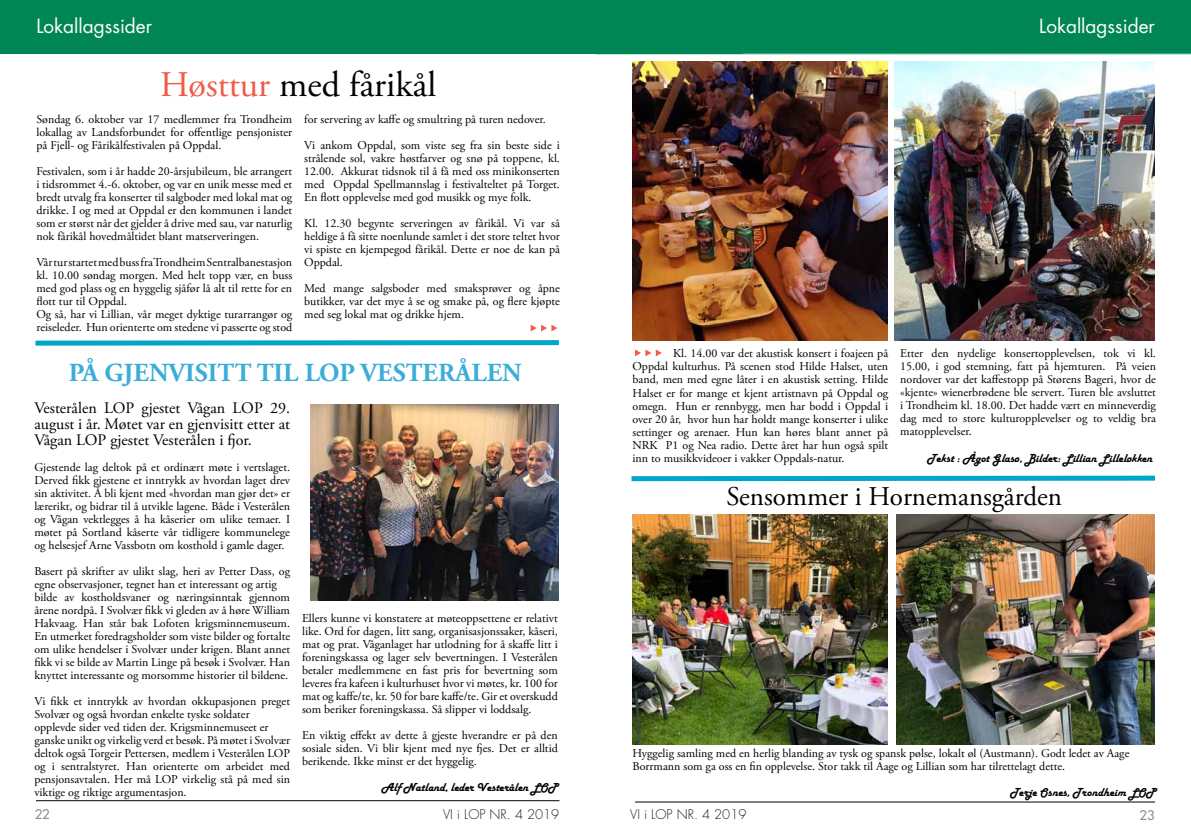
<style>
.page{position:relative;width:1191px;height:837px;background:#fff}
.page>*{position:absolute;margin:0;border:0;box-sizing:border-box;transform-origin:0 0}
.t1{font:36px "Adobe Garamond Pro";color:#000}
.t2{font:27px "Adobe Garamond Pro";color:#000}
.t3{font:700 26px "Adobe Garamond Pro";color:#3aaed9}
.t4{font:19px "Futura Std";color:#fff}
.t5{font:16px/16px "Adobe Garamond Pro";color:#000;text-align:justify}
.t6{font:300 13px "Futura Std";color:#231f20}
.t7{font:500 13px "Futura Std";color:#8b8e90}
.t8{font:12px/13px "Adobe Garamond Pro";color:#000;text-align:justify}
.t9{font:12px "Harlow Solid";color:#000}
.s1{color:#f15b47}
</style>
<div class="page">
<hr style="left:635px;top:801px;width:520px;height:1px;background:#000">
<hr style="left:36px;top:800px;width:523px;height:1px;background:#000">
<div style="left:742px;top:0;width:449px;height:54px;background:#008554"></div>
<img style="left:632px;top:514px;width:255px;height:230px">
<img style="left:632px;top:61px;width:255px;height:279px">
<img style="left:896px;top:514px;width:259px;height:230px">
<img style="left:894px;top:61px;width:261px;height:279px">
<div style="left:0;top:0;width:742px;height:54px;background:#008554"></div>
<svg style="left:35px;top:340px;width:524px;height:6px;background:#2ab3d2"></svg>
<svg style="left:631px;top:475px;width:524px;height:7px"></svg>
<img style="left:311px;top:404px;width:248px;height:196px">
<svg style="left:531px;top:324px;width:26px;height:7px"></svg>
<svg style="left:635px;top:349px;width:26px;height:7px"></svg>
<h3 class="t4" style="left:36px;top:14px;width:117px">Lokallagssider</h3>
<h3 class="t4" style="left:1039px;top:14px;width:117px">Lokallagssider</h3>
<h3 class="t4" style="left:35px;top:16px;width:47px">Helse</h3>
<h1 class="t1" style="left:160px;top:63px;width:277px"><span class="s1">Høsttur</span> med fårikål</h1>
<p class="t8" style="left:36px;top:113px;width:257px">Søndag 6. oktober var 17 medlemmer fra Trondheim lokallag av Landsforbundet for offentlige pensjonister på Fjell- og Fårikålfestivalen på Oppdal.</p>
<p class="t8" style="left:36px;top:165px;width:257px">Festivalen, som i år hadde 20-årsjubileum, ble arrangert i tidsrommet 4.-6. oktober, og var en unik messe med et bredt utvalg fra konserter til salgboder med lokal mat og drikke. I og med at Oppdal er den kommunen i landet som er størst når det gjelder å drive med sau, var naturlig nok fårikål hovedmåltidet blant matserveringen.</p>
<p class="t8" style="left:36px;top:256px;width:257px;text-align:left">Vår tur startet med buss fra Trondheim Sentralbanestasjon kl. 10.00 søndag morgen. Med helt topp vær, en buss med god plass og en hyggelig sjåfør lå alt til rette for en flott tur til Oppdal.<br>Og så, har vi Lillian, vår meget dyktige turarrangør og reiseleder. Hun orienterte om stedene vi passerte og stod</p>
<p class="t8" style="left:304px;top:107px;width:257px;line-height:26px">for servering av kaffe og smultring på turen nedover.<br>Vi ankom Oppdal, som viste seg fra sin beste side i</p>
<p class="t8" style="left:304px;top:152px;width:257px">strålende sol, vakre høstfarver og snø på toppene, kl.<br>12.00. Akkurat tidsnok til å få med oss minikonserten med Oppdal Spellmannslag i festivalteltet på Torget.<br>En flott opplevelse med god musikk og mye folk.</p>
<p class="t8" style="left:304px;top:217px;width:257px">Kl. 12.30 begynte serveringen av fårikål. Vi var så heldige å få sitte noenlunde samlet i det store teltet hvor vi spiste en kjempegod fårikål. Dette er noe de kan på Oppdal.</p>
<p class="t8" style="left:304px;top:282px;width:257px">Med mange salgsboder med smaksprøver og åpne butikker, var det mye å se og smake på, og flere kjøpte med seg lokal mat og drikke hjem.</p>
<h3 class="t3" style="left:69px;top:357px;width:454px">PÅ GJENVISITT TIL LOP VESTERÅLEN</h3>
<h3 class="t5" style="left:34px;top:400px;width:257px">Vesterålen LOP gjestet Vågan LOP 29. august i år. Møtet var en gjenvisitt etter at Vågan LOP gjestet Vesterålen i fjor.</h3>
<p class="t8" style="left:34px;top:460px;width:257px">Gjestende lag deltok på et ordinært møte i vertslaget.<br>Derved fikk gjestene et inntrykk av hvordan laget drev sin aktivitet. Å bli kjent med «hvordan man gjør det» er lærerikt, og bidrar til å utvikle lagene. Både i Vesterålen og Vågan vektlegges å ha kåserier om ulike temaer. I møtet på Sortland kåserte vår tidligere kommunelege og helsesjef Arne Vassbotn om kosthold i gamle dager.</p>
<p class="t8" style="left:34px;top:564px;width:257px;text-align:left">Basert på skrifter av ulikt slag, heri av Petter Dass, og egne observasjoner, tegnet han et interessant og artig bilde av kostholdsvaner og næringsinntak gjennom årene nordpå. I Svolvær fikk vi gleden av å høre William Hakvaag. Han står bak Lofoten krigsminnemuseum.<br>En utmerket foredragsholder som viste bilder og fortalte om ulike hendelser i Svolvær under krigen. Blant annet fikk vi se bilde av Martin Linge på besøk i Svolvær. Han knyttet interessante og morsomme historier til bildene.</p>
<p class="t8" style="left:34px;top:694px;width:257px;text-align:left">Vi fikk et inntrykk av hvordan okkupasjonen preget Svolvær og også hvordan enkelte tyske soldater opplevde sider ved tiden der. Krigsminnemuseet er ganske unikt og virkelig verd et besøk. På møtet i Svolvær deltok også Torgeir Pettersen, medlem i Vesterålen LOP og i sentralstyret. Han orienterte om arbeidet med pensjonsavtalen. Her må LOP virkelig stå på med sin viktige og riktige argumentasjon.</p>
<p class="t8" style="left:302px;top:611px;width:257px">Ellers kunne vi konstatere at møteoppsettene er relativt like. Ord for dagen, litt sang, organisasjonssaker, kåseri, mat og prat. Våganlaget har utlodning for å skaffe litt i foreningskassa og lager selv bevertningen. I Vesterålen betaler medlemmene en fast pris for bevertning som leveres fra kafeen i kulturhuset hvor vi møtes, kr. 100 for mat og kaffe/te, kr. 50 for bare kaffe/te. Gir et overskudd som beriker foreningskassa. Så slipper vi loddsalg.</p>
<p class="t8" style="left:302px;top:728px;width:257px">En viktig effekt av dette å gjeste hverandre er på den sosiale siden. Vi blir kjent med nye fjes. Det er alltid berikende. Ikke minst er det hyggelig.</p>
<p class="t9" style="left:381px;top:780px;width:178px">Alf Natland, leder Vesterålen LOP</p>
<p class="t8" style="left:632px;top:347px;width:257px;text-indent:41px">Kl. 14.00 var det akustisk konsert i foajeen på Oppdal kulturhus. På scenen stod Hilde Halset, uten band, men med egne låter i en akustisk setting. Hilde Halset er for mange et kjent artistnavn på Oppdal og omegn. Hun er rennbygg, men har bodd i Oppdal i over 20 år, hvor hun har holdt mange konserter i ulike settinger og arenaer. Hun kan høres blant annet på NRK P1 og Nea radio. Dette året har hun også spilt inn to musikkvideoer i vakker Oppdals-natur.</p>
<p class="t8" style="left:900px;top:347px;width:257px">Etter den nydelige konsertopplevelsen, tok vi kl.<br>15.00, i god stemning, fatt på hjemturen. På veien nordover var det kaffestopp på Størens Bageri, hvor de «kjente» wienerbrødene ble servert. Turen ble avsluttet i Trondheim kl. 18.00. Det hadde vært en minneverdig dag med to store kulturopplevelser og to veldig bra matopplevelser.</p>
<p class="t9" style="left:927px;top:451px;width:227px">Tekst : Ågot Glasø, Bilder: Lillian Lilleløkken</p>
<h2 class="t2" style="left:726px;top:480px;width:337px">Sensommer i Hornemansgården</h2>
<p class="t8" style="left:632px;top:747px;width:498px">Hyggelig samling med en herlig blanding av tysk og spansk pølse, lokalt øl (Austmann). Godt ledet av Aage<br>Borrmann som ga oss en fin opplevelse. Stor takk til Aage og Lillian som har tilrettelagt dette.</p>
<p class="t9" style="left:1010px;top:785px;width:147px">Terje Osnes, Trondheim LOP</p>
<p class="t7" style="left:35px;top:805px;width:17px">22</p>
<p class="t6" style="left:443px;top:806px;width:118px">VI i LOP NR. 4 2019</p>
<p class="t6" style="left:630px;top:806px;width:118px">VI i LOP NR. 4 2019</p>
<p class="t7" style="left:1139px;top:806px;width:17px">23</p>
</div>
